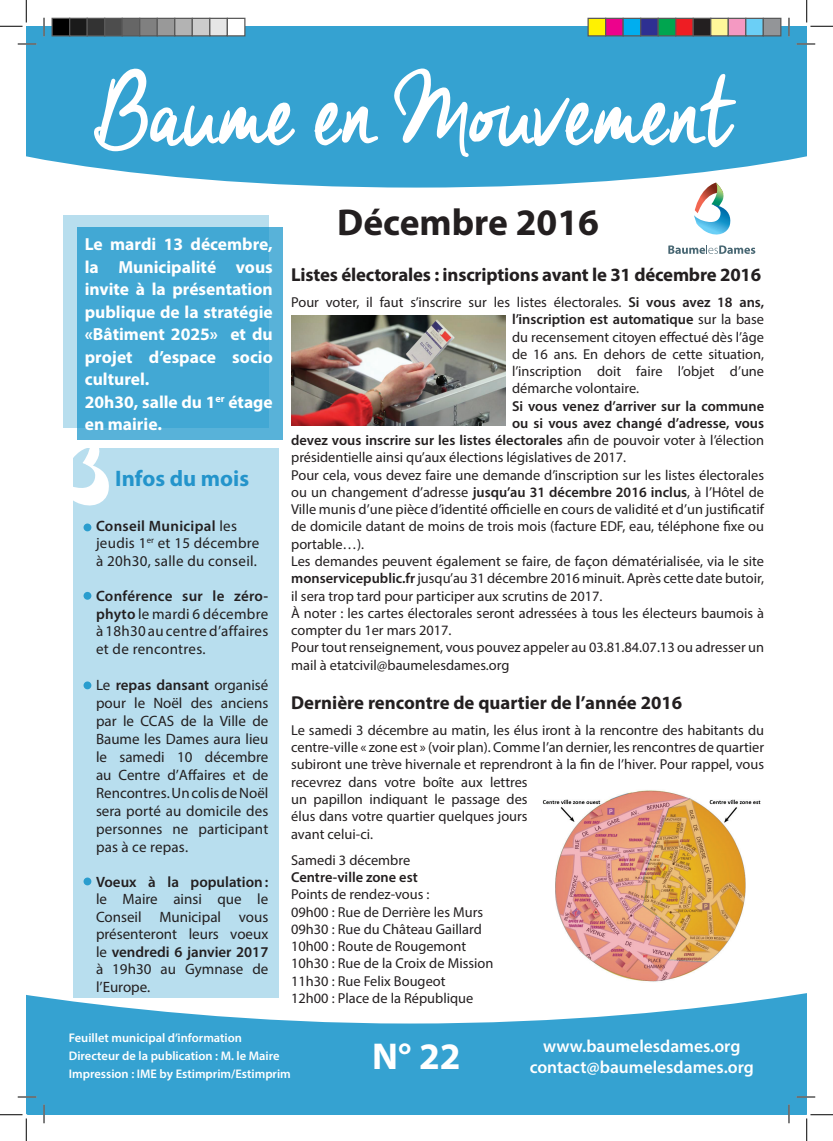
<style>
.page{position:relative;width:833px;height:1141px;background:#fff}
.page>*{position:absolute;margin:0;border:0;box-sizing:border-box;transform-origin:0 0}
.t1{font:100px "Cheddar Jack";letter-spacing:-.015em;color:#fff}
.t2{font:700 37.5px "Myriad Pro";color:#231f20}
.t3{font:700 37.5px "Myriad Pro";color:#fff}
.t4{font:700 22.5px "Myriad Pro";color:#2394cb}
.t5{font:700 18.75px "Myriad Pro";letter-spacing:-.01em;color:#231f20}
.t6{font:700 17.5px/22.5px "Myriad Pro";color:#fff}
.t7{font:600 17.5px/21px "Myriad Pro";color:#fff;text-align:center}
.t8{font:15px/17.5px "Myriad Pro";letter-spacing:.01em;color:#231f20;text-align:justify}
.t9{font:600 15px "Myriad Pro";color:#231f20}
.t10{font:14.38px/17.2px "Myriad Pro";color:#231f20}
.t11{font:600 14.38px "Myriad Pro";color:#231f20}
.t12{font:600 12.5px/18px "Myriad Pro";color:#fff}
.s1{font-weight:600}
.s2{font-weight:400}
</style>
<div class="page">
<div style="left:26px;top:26px;width:780px;height:161px;background:#35a2d1"></div>
<svg style="left:77px;top:227px;width:205px;height:212px;background:#56b1d8"></svg>
<svg style="left:63px;top:215px;width:205px;height:212px;background:#50aed7"></svg>
<svg style="left:26px;top:952px;width:780px;height:162px;fill:#35a2d1"></svg>
<div style="left:666px;top:179px;width:90px;height:85px;background:#fff"></div>
<svg style="left:668px;top:245px;width:86px;height:9px"></svg>
<svg style="left:694px;top:182px;width:37px;height:53px"></svg>
<div style="left:73px;top:448px;width:205px;height:549px;background:#b8deee"></div>
<svg style="left:73px;top:448px;width:36px;height:58px"></svg>
<svg style="left:83px;top:523px;width:8px;height:8px"></svg>
<div style="left:83px;top:592px;width:8px;height:7px;background:#2a9dce;border-radius:50%"></div>
<svg style="left:83px;top:681px;width:8px;height:8px"></svg>
<img style="left:538px;top:790px;width:223px;height:193px">
<img style="left:291px;top:315px;width:213px;height:110px">
<svg style="left:83px;top:877px;width:8px;height:8px"></svg>
<svg style="left:18px;top:43px;width:18px;height:2px"></svg>
<svg style="left:796px;top:43px;width:18px;height:2px"></svg>
<svg style="left:18px;top:1096px;width:18px;height:1px"></svg>
<svg style="left:796px;top:1096px;width:18px;height:1px"></svg>
<svg style="left:43px;top:18px;width:2px;height:18px"></svg>
<svg style="left:43px;top:1104px;width:2px;height:19px"></svg>
<svg style="left:787px;top:18px;width:2px;height:18px"></svg>
<svg style="left:787px;top:1104px;width:2px;height:19px"></svg>
<svg style="left:0;top:0;width:27px;height:27px"></svg>
<svg style="left:0;top:1114px;width:27px;height:26px"></svg>
<svg style="left:806px;top:0;width:26px;height:27px"></svg>
<svg style="left:806px;top:1114px;width:26px;height:26px"></svg>
<div style="left:52px;top:18px;width:18px;height:18px;background:#000"></div>
<div style="left:51px;top:18px;width:19px;height:18px;border:1px solid #595959"></div>
<div style="left:70px;top:18px;width:17px;height:18px;background:#1a1a1a"></div>
<div style="left:69px;top:18px;width:19px;height:18px;border:1px solid #595959"></div>
<div style="left:87px;top:18px;width:18px;height:18px;background:#333"></div>
<div style="left:86px;top:18px;width:19px;height:18px;border:1px solid #595959"></div>
<div style="left:105px;top:18px;width:17px;height:18px;background:#4d4d4d"></div>
<div style="left:104px;top:18px;width:19px;height:18px;border:1px solid #595959"></div>
<div style="left:122px;top:18px;width:18px;height:18px;background:#666"></div>
<div style="left:121px;top:18px;width:19px;height:18px;border:1px solid #595959"></div>
<div style="left:140px;top:18px;width:17px;height:18px;background:#808080"></div>
<div style="left:139px;top:18px;width:19px;height:18px;border:1px solid #595959"></div>
<div style="left:157px;top:18px;width:18px;height:18px;background:#999"></div>
<div style="left:156px;top:18px;width:19px;height:18px;border:1px solid #595959"></div>
<div style="left:175px;top:18px;width:17px;height:18px;background:#b3b3b3"></div>
<div style="left:174px;top:18px;width:19px;height:18px;border:1px solid #595959"></div>
<div style="left:192px;top:18px;width:18px;height:18px;background:#ccc"></div>
<div style="left:191px;top:18px;width:19px;height:18px;border:1px solid #595959"></div>
<div style="left:210px;top:18px;width:17px;height:18px;background:#e6e6e6"></div>
<div style="left:209px;top:18px;width:19px;height:18px;border:1px solid #595959"></div>
<div style="left:227px;top:18px;width:18px;height:18px;background:#fff"></div>
<div style="left:226px;top:18px;width:19px;height:18px;border:1px solid #595959"></div>
<div style="left:587px;top:18px;width:18px;height:18px;background:#fff101"></div>
<div style="left:587px;top:18px;width:19px;height:18px;border:1px solid #595959"></div>
<div style="left:605px;top:18px;width:17px;height:18px;background:#ed028c"></div>
<div style="left:604px;top:18px;width:19px;height:18px;border:1px solid #595959"></div>
<div style="left:622px;top:18px;width:18px;height:18px;background:#00aeef"></div>
<div style="left:622px;top:18px;width:19px;height:18px;border:1px solid #595959"></div>
<div style="left:640px;top:18px;width:17px;height:18px;background:#2e3092"></div>
<div style="left:639px;top:18px;width:19px;height:18px;border:1px solid #595959"></div>
<div style="left:657px;top:18px;width:18px;height:18px;background:#00a54f"></div>
<div style="left:657px;top:18px;width:19px;height:18px;border:1px solid #595959"></div>
<div style="left:675px;top:18px;width:17px;height:18px;background:#ee1d23"></div>
<div style="left:674px;top:18px;width:19px;height:18px;border:1px solid #595959"></div>
<div style="left:692px;top:18px;width:18px;height:18px;background:#231f20"></div>
<div style="left:692px;top:18px;width:19px;height:18px;border:1px solid #595959"></div>
<div style="left:710px;top:18px;width:17px;height:18px;background:#fff79a"></div>
<div style="left:709px;top:18px;width:19px;height:18px;border:1px solid #595959"></div>
<div style="left:727px;top:18px;width:18px;height:18px;background:#f499c2"></div>
<div style="left:727px;top:18px;width:19px;height:18px;border:1px solid #595959"></div>
<div style="left:745px;top:18px;width:17px;height:18px;background:#6bcff6"></div>
<div style="left:744px;top:18px;width:19px;height:18px;border:1px solid #595959"></div>
<div style="left:762px;top:18px;width:18px;height:18px;background:#939598"></div>
<div style="left:762px;top:18px;width:19px;height:18px;border:1px solid #595959"></div>
<h1 class="t1" style="left:94px;top:61px;width:645px">Baume en Mouvement</h1>
<p class="t6" style="left:85px;top:232px;width:189px">Le mardi 13 décembre, la Municipalité vous invite à la présentation publique de la stratégie «Bâtiment 2025» et du projet d’espace socio culturel.<br>20h30, salle du 1<sup>er</sup> étage en mairie.</p>
<h3 class="t4" style="left:115px;top:463px;width:135px">Infos du mois</h3>
<p class="t8" style="left:96px;top:516px;width:165px;text-align:left"><span class="s1">Conseil Municipal</span> les jeudis 1<sup>er</sup> et 15 décembre à 20h30, salle du conseil.</p>
<p class="t8" style="left:96px;top:587px;width:174px"><span class="s1">Conférence sur le zéro&shy;phyto</span> le mardi 6 décembre à 18h30 au centre d’affaires et de rencontres.</p>
<p class="t8" style="left:96px;top:675px;width:174px;line-height:18px">Le <span class="s1">repas dansant</span> organisé pour le Noël des anciens par le CCAS de la Ville de Baume les Dames aura lieu le samedi 10 décembre au Centre d’Affaires et de Rencontres. Un colis de Noël sera porté au domicile des personnes ne participant pas à ce repas.</p>
<p class="t9" style="left:96px;top:872px;width:174px">Voeux à la population :</p>
<p class="t8" style="left:96px;top:890px;width:174px">le Maire ainsi que le Conseil Municipal vous présenteront leurs voeux le <span class="s1">vendredi 6 janvier 2017 </span>à 19h30 au Gymnase de l’Europe.</p>
<h2 class="t2" style="left:337px;top:198px;width:263px">Décembre 2016</h2>
<h3 class="t5" style="left:291px;top:262px;width:471px">Listes électorales : inscriptions avant le 31 décembre 2016</h3>
<p class="t10" style="left:512px;top:293px;width:253px;text-align:justify;text-indent:-221px">Pour voter, il faut s’inscrire sur les listes électorales. <span class="s1">Si vous avez 18 ans, l’inscription est automatique</span> sur la base du recensement citoyen effectué dès l’âge de 16 ans. En dehors de cette situation, l’inscription doit faire l’objet d’une démarche volontaire.</p>
<p class="t11" style="left:512px;top:396px;width:253px">Si vous venez d’arriver sur la commune</p>
<p class="t11" style="left:512px;top:414px;width:253px">ou si vous avez changé d’adresse, vous</p>
<p class="t11" style="left:291px;top:431px;width:474px">devez vous inscrire sur les listes électorales <span class="s2">afin de pouvoir voter à l’élection</span></p>
<p class="t10" style="left:291px;top:448px;width:336px">présidentielle ainsi qu’aux élections législatives de 2017.</p>
<p class="t10" style="left:291px;top:466px;width:474px">Pour cela, vous devez faire une demande d’inscription sur les listes électorales</p>
<p class="t10" style="left:291px;top:483px;width:474px">ou un changement d’adresse <span class="s1">jusqu’au 31 décembre 2016 inclus</span>, à l’Hôtel de</p>
<p class="t10" style="left:291px;top:500px;width:474px">Ville munis d’une pièce d’identité officielle en cours de validité et d’un justificatif</p>
<p class="t10" style="left:291px;top:517px;width:474px">de domicile datant de moins de trois mois (facture EDF, eau, téléphone fixe ou</p>
<p class="t10" style="left:291px;top:535px;width:74px">portable…).</p>
<p class="t10" style="left:291px;top:552px;width:474px">Les demandes peuvent également se faire, de façon dématérialisée, via le site</p>
<p class="t10" style="left:291px;top:569px;width:474px"><span class="s1">monservicepublic.fr</span> jusqu’au 31 décembre 2016 minuit. Après cette date butoir,</p>
<p class="t10" style="left:291px;top:586px;width:313px">il sera trop tard pour participer aux scrutins de 2017.</p>
<p class="t10" style="left:291px;top:604px;width:474px">À noter : les cartes électorales seront adressées à tous les électeurs baumois à</p>
<p class="t10" style="left:291px;top:621px;width:162px">compter du 1er mars 2017.</p>
<p class="t10" style="left:291px;top:638px;width:474px">Pour tout renseignement, vous pouvez appeler au 03.81.84.07.13 ou adresser un</p>
<p class="t10" style="left:291px;top:656px;width:220px">mail à etatcivil@baumelesdames.org</p>
<h3 class="t5" style="left:291px;top:690px;width:392px">Dernière rencontre de quartier de l’année 2016</h3>
<p class="t10" style="left:291px;top:721px;width:474px">Le samedi 3 décembre au matin, les élus iront à la rencontre des habitants du centre-ville « zone est » (voir plan). Comme l’an dernier, les rencontres de quartier subiront une trève hivernale et reprendront à la fin de l’hiver. Pour rappel, vous recevrez dans votre boîte aux lettres<br>un papillon indiquant le passage des<br>élus dans votre quartier quelques jours<br>avant celui-ci.</p>
<p class="t10" style="left:291px;top:851px;width:120px">Samedi 3 décembre</p>
<p class="t11" style="left:291px;top:868px;width:128px">Centre-ville zone est</p>
<p class="t10" style="left:291px;top:885px;width:204px">Points de rendez-vous :<br>09h00 : Rue de Derrière les Murs<br>09h30 : Rue du Château Gaillard<br>10h00 : Route de Rougemont<br>10h30 : Rue de la Croix de Mission<br>11h30 : Rue Felix Bougeot<br>12h00 : Place de la République</p>
<p class="t12" style="left:69px;top:1027px;width:175px">Feuillet municipal d’information</p>
<p class="t12" style="left:69px;top:1046px;width:223px">Directeur de la publication : M. le Maire<br>Impression : IME by Estimprim/Estimprim</p>
<h2 class="t3" style="left:372px;top:1031px;width:90px">N° 22</h2>
<p class="t7" style="left:529px;top:1035px;width:225px">www.baumelesdames.org contact@baumelesdames.org</p>
</div>
